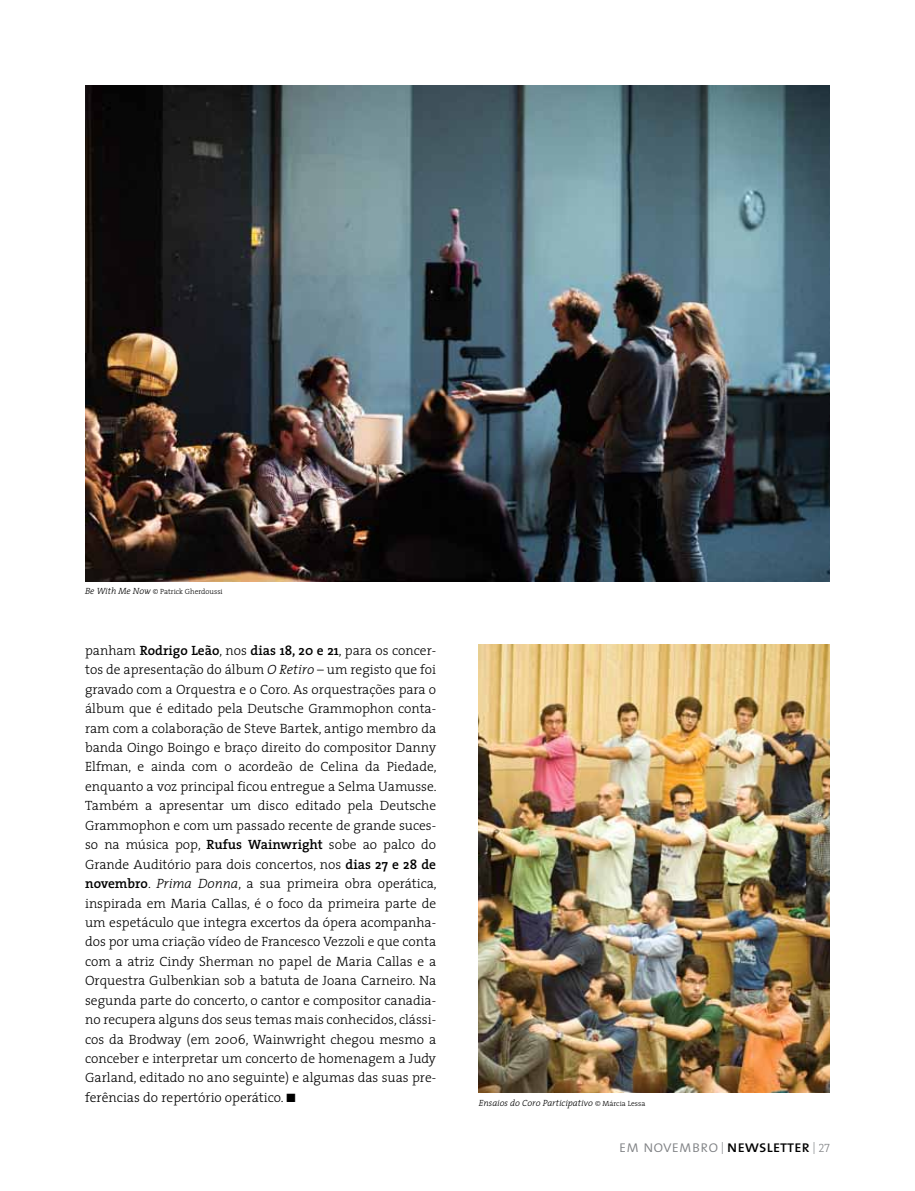
<style>
.page{position:relative;width:915px;height:1191px;background:#fff}
.page>*{position:absolute;margin:0;border:0;box-sizing:border-box;transform-origin:0 0}
.t1{font:16.5px "The Mix Light Caps";letter-spacing:-.01em;color:#808285}
.t2{font:300 13.5px/19.5px "The Serif";color:#000;text-align:justify}
.t3{font:italic 300 9px "The Serif";color:#000}
.t4{font:300 7.5px "The Serif";color:#000}
.s1{font-style:italic;font-size:9px}
.s2{font-weight:600}
.s3{font-style:italic}
.s4{font-style:normal;font-size:7.5px}
.s5{font-family:"The Serif Light Caps";font-size:12px}
.s6{font-family:"The Mix Caps";color:#000}
</style>
<div class="page">
<img style="left:478px;top:645px;width:351px;height:448px">
<img style="left:85px;top:85px;width:744px;height:496px">
<p class="t4" style="left:85px;top:585px;width:139px"><span class="s1">Be With Me Now</span> © Patrick Gherdoussi</p>
<p class="t2" style="left:85px;top:640px;width:353px">panham <span class="s2">Rodrigo Leão</span>, nos <span class="s2">dias 18, 20 e 21</span>, para os concer&shy;tos de apresentação do álbum <span class="s3">O Retiro</span> – um registo que foi gravado com a Orquestra e o Coro. As orquestrações para o álbum que é editado pela Deutsche Grammophon conta&shy;ram com a colaboração de Steve Bartek, antigo membro da banda Oingo Boingo e braço direito do compositor Danny Elfman, e ainda com o acordeão de Celina da Piedade, enquanto a voz principal ficou entregue a Selma Uamusse.<br>Também a apresentar um disco editado pela Deutsche Grammophon e com um passado recente de grande suces&shy;so na música pop, <span class="s2">Rufus Wainwright</span> sobe ao palco do Grande Auditório para dois concertos, nos <span class="s2">dias 27 e 28 de novembro</span>. <span class="s3">Prima Donna</span>, a sua primeira obra operática, inspirada em Maria Callas, é o foco da primeira parte de um espetáculo que integra excertos da ópera acompanha&shy;dos por uma criação vídeo de Francesco Vezzoli e que conta com a atriz Cindy Sherman no papel de Maria Callas e a Orquestra Gulbenkian sob a batuta de Joana Carneiro. Na segunda parte do concerto, o cantor e compositor canadia&shy;no recupera alguns dos seus temas mais conhecidos, clássi&shy;cos da Brodway (em 2006, Wainwright chegou mesmo a conceber e interpretar um concerto de homenagem a Judy Garland, editado no ano seguinte) e algumas das suas pre&shy;ferências do repertório operático. ■</p>
<p class="t3" style="left:478px;top:1095px;width:168px">Ensaios do Coro Participativo <span class="s4">© Márcia Lessa</span></p>
<p class="t1" style="left:618px;top:1132px;width:212px">em novembro <span class="s5">|</span> <span class="s6">newsletter</span> <span class="s5">| 27</span></p>
</div>
